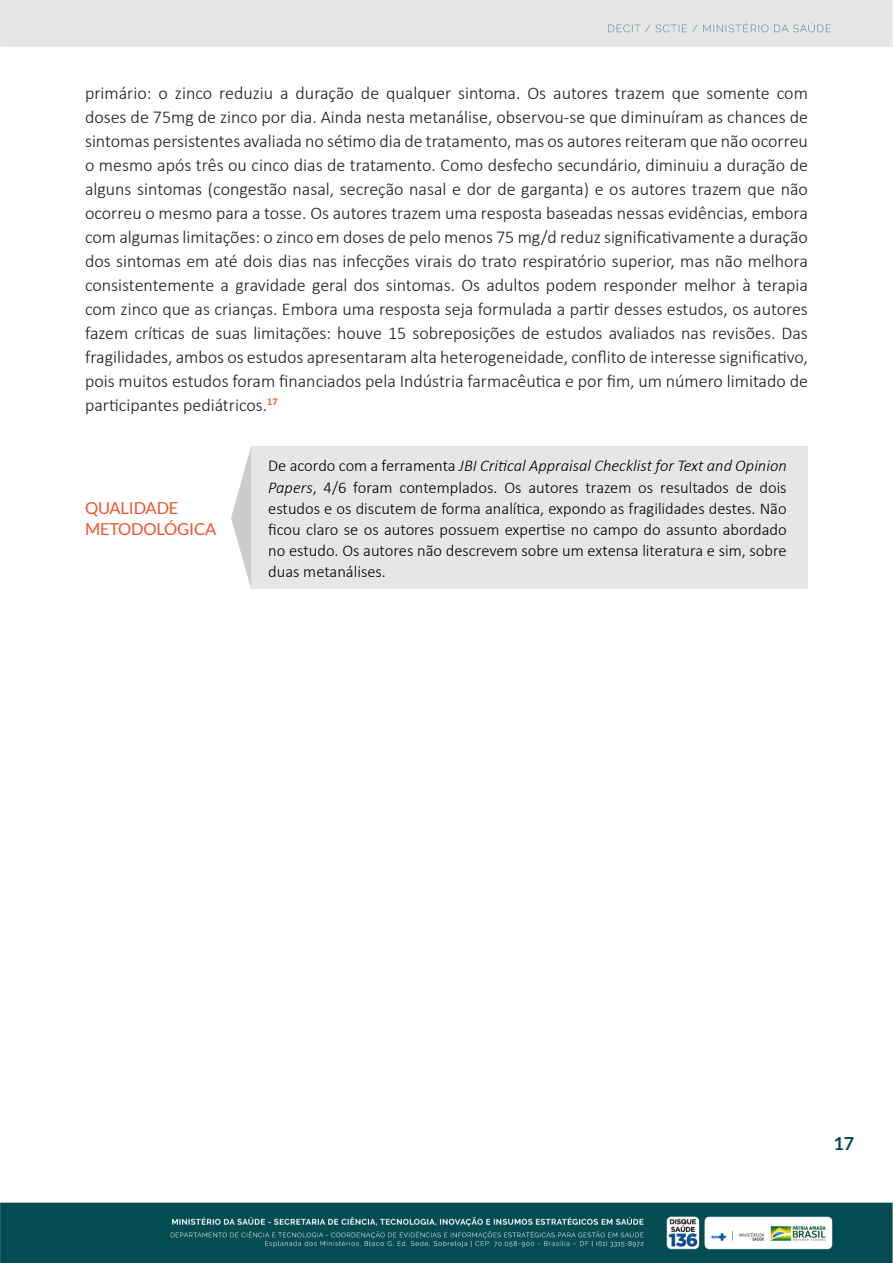
<style>
.page{position:relative;width:893px;height:1263px;background:#fff}
.page>*{position:absolute;margin:0;border:0;box-sizing:border-box;transform-origin:0 0}
.t1{font:300 18px/24px "Calibri";color:#1a1a1a;text-align:justify}
.t2{font:700 18px "Lato";color:#034b51}
.t3{font:300 16.5px/21px "Calibri";color:#000;text-align:justify}
.t4{font:16.5px/21px "Lato";letter-spacing:-.01em;color:#f0542b}
.s1{font-style:italic}
</style>
<div class="page">
<img style="left:0;top:0;width:893px;height:1263px">
<div style="left:85px;top:446px;width:146px;height:143px;background:#fff"></div>
<div style="left:251px;top:446px;width:557px;height:143px;background:#e6e6e6"></div>
<svg style="left:231px;top:446px;width:20px;height:143px"></svg>
<p class="t1" style="left:85px;top:80px;width:724px">primário: o zinco reduziu a duração de qualquer sintoma. Os autores trazem que somente com doses de 75mg de zinco por dia. Ainda nesta metanálise, observou-se que diminuíram as chances de sintomas persistentes avaliada no sétimo dia de tratamento, mas os autores reiteram que não ocorreu o mesmo após três ou cinco dias de tratamento. Como desfecho secundário, diminuiu a duração de alguns sintomas (congestão nasal, secreção nasal e dor de garganta) e os autores trazem que não ocorreu o mesmo para a tosse. Os autores trazem uma resposta baseadas nessas evidências, embora com algumas limitações: o zinco em doses de pelo menos 75 mg/d reduz significativamente a duração dos sintomas em até dois dias nas infecções virais do trato respiratório superior, mas não melhora consistentemente a gravidade geral dos sintomas. Os adultos podem responder melhor à terapia com zinco que as crianças. Embora uma resposta seja formulada a partir desses estudos, os autores fazem críticas de suas limitações: houve 15 sobreposições de estudos avaliados nas revisões. Das fragilidades, ambos os estudos apresentaram alta heterogeneidade, conflito de interesse significativo, pois muitos estudos foram financiados pela Indústria farmacêutica e por fim, um número limitado de participantes pediátricos.<sup>17</sup></p>
<p class="t4" style="left:85px;top:497px;width:133px">QUALIDADE<br>METODOLÓGICA</p>
<p class="t3" style="left:268px;top:455px;width:520px">De acordo com a ferramenta <span class="s1">JBI Critical Appraisal Checklist for Text and Opinion Papers</span>, 4/6 foram contemplados. Os autores trazem os resultados de dois estudos e os discutem de forma analítica, expondo as fragilidades destes. Não ficou claro se os autores possuem expertise no campo do assunto abordado no estudo. Os autores não descrevem sobre um extensa literatura e sim, sobre duas metanálises.</p>
<p class="t2" style="left:833px;top:1133px;width:22px">17</p>
</div>
